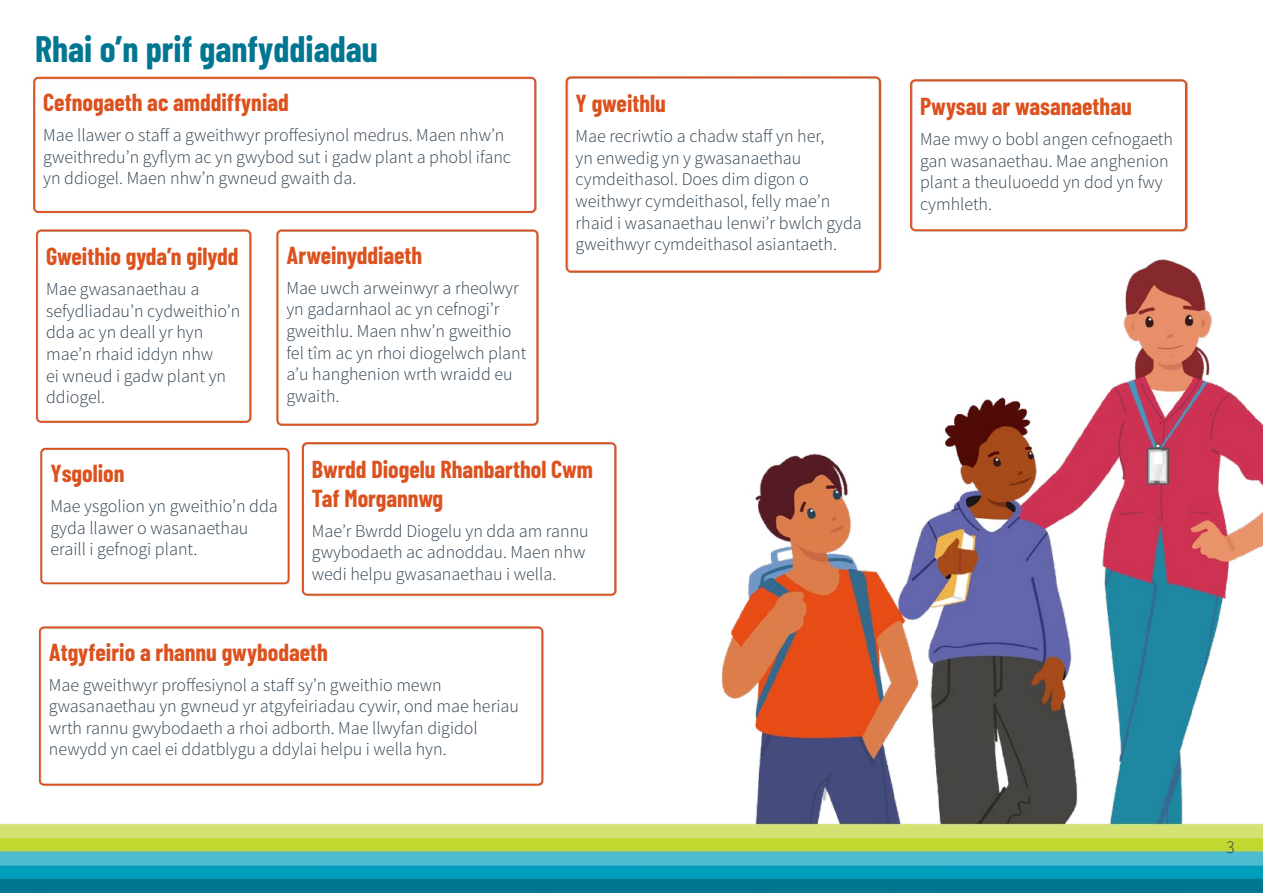
<style>
.page{position:relative;width:1263px;height:893px;background:#fff}
.page>*{position:absolute;margin:0;border:0;box-sizing:border-box;transform-origin:0 0}
.t1{font:700 36px "Barlow Condensed";color:#007691}
.t2{font:700 24px/28.8px "Barlow Condensed";color:#db521f}
.t3{font:300 18px/21.6px "Source Sans Pro";color:#2e404f}
</style>
<div class="page">
<img style="left:0;top:76px;width:1263px;height:817px">
<div style="left:33px;top:77px;width:503px;height:136px;border:2px solid #db521f;border-radius:4px"></div>
<div style="left:566px;top:77px;width:314px;height:195px;border:2px solid #db521f;border-radius:4px"></div>
<div style="left:910px;top:79px;width:276px;height:152px;border:2px solid #db521f;border-radius:4px"></div>
<div style="left:36px;top:230px;width:215px;height:192px;border:2px solid #db521f;border-radius:4px"></div>
<div style="left:302px;top:442px;width:314px;height:153px;border:2px solid #db521f;border-radius:4px"></div>
<div style="left:40px;top:448px;width:249px;height:136px;border:2px solid #db521f;border-radius:4px"></div>
<div style="left:39px;top:626px;width:504px;height:159px;border:2px solid #db521f;border-radius:4px"></div>
<div style="left:276px;top:230px;width:262px;height:195px;border:2px solid #db521f;border-radius:4px"></div>
<p class="t1" style="left:35px;top:26px;width:344px">Rhai o’n prif ganfyddiadau</p>
<p class="t2" style="left:43px;top:87px;width:247px">Cefnogaeth ac amddiffyniad</p>
<p class="t3" style="left:43px;top:124px;width:469px">Mae llawer o staff a gweithwyr proffesiynol medrus. Maen nhw’n gweithredu’n gyflym ac yn gwybod sut i gadw plant a phobl ifanc yn ddiogel. Maen nhw’n gwneud gwaith da.</p>
<p class="t2" style="left:46px;top:241px;width:194px">Gweithio gyda’n gilydd</p>
<p class="t3" style="left:46px;top:279px;width:196px">Mae gwasanaethau a sefydliadau’n cydweithio’n dda ac yn deall yr hyn mae’n rhaid iddyn nhw<br>ei wneud i gadw plant yn ddiogel.</p>
<p class="t2" style="left:286px;top:240px;width:137px">Arweinyddiaeth</p>
<p class="t3" style="left:286px;top:277px;width:242px">Mae uwch arweinwyr a rheolwyr yn gadarnhaol ac yn cefnogi’r gweithlu. Maen nhw’n gweithio fel tîm ac yn rhoi diogelwch plant a’u hanghenion wrth wraidd eu gwaith.</p>
<p class="t2" style="left:576px;top:88px;width:92px">Y gweithlu</p>
<p class="t3" style="left:576px;top:125px;width:288px">Mae recriwtio a chadw staff yn her,<br>yn enwedig yn y gwasanaethau cymdeithasol. Does dim digon o weithwyr cymdeithasol, felly mae’n rhaid i wasanaethau lenwi’r bwlch gyda gweithwyr cymdeithasol asiantaeth.</p>
<p class="t2" style="left:50px;top:458px;width:76px">Ysgolion</p>
<p class="t3" style="left:50px;top:495px;width:229px">Mae ysgolion yn gweithio’n dda gyda llawer o wasanaethau eraill i gefnogi plant.</p>
<p class="t2" style="left:312px;top:454px;width:283px">Bwrdd Diogelu Rhanbarthol Cwm<br>Taf Morgannwg</p>
<p class="t3" style="left:312px;top:520px;width:278px">Mae’r Bwrdd Diogelu yn dda am rannu gwybodaeth ac adnoddau. Maen nhw wedi helpu gwasanaethau i wella.</p>
<p class="t2" style="left:49px;top:637px;width:280px">Atgyfeirio a rhannu gwybodaeth</p>
<p class="t3" style="left:49px;top:674px;width:471px">Mae gweithwyr proffesiynol a staff sy’n gweithio mewn gwasanaethau yn gwneud yr atgyfeiriadau cywir, ond mae heriau wrth rannu gwybodaeth a rhoi adborth. Mae llwyfan digidol newydd yn cael ei ddatblygu a ddylai helpu i wella hyn.</p>
<p class="t2" style="left:920px;top:91px;width:213px">Pwysau ar wasanaethau</p>
<p class="t3" style="left:920px;top:128px;width:254px">Mae mwy o bobl angen cefnogaeth gan wasanaethau. Mae anghenion plant a theuluoedd yn dod yn fwy cymhleth.</p>
<p class="t3" style="left:1226px;top:836px;width:10px">3</p>
</div>
